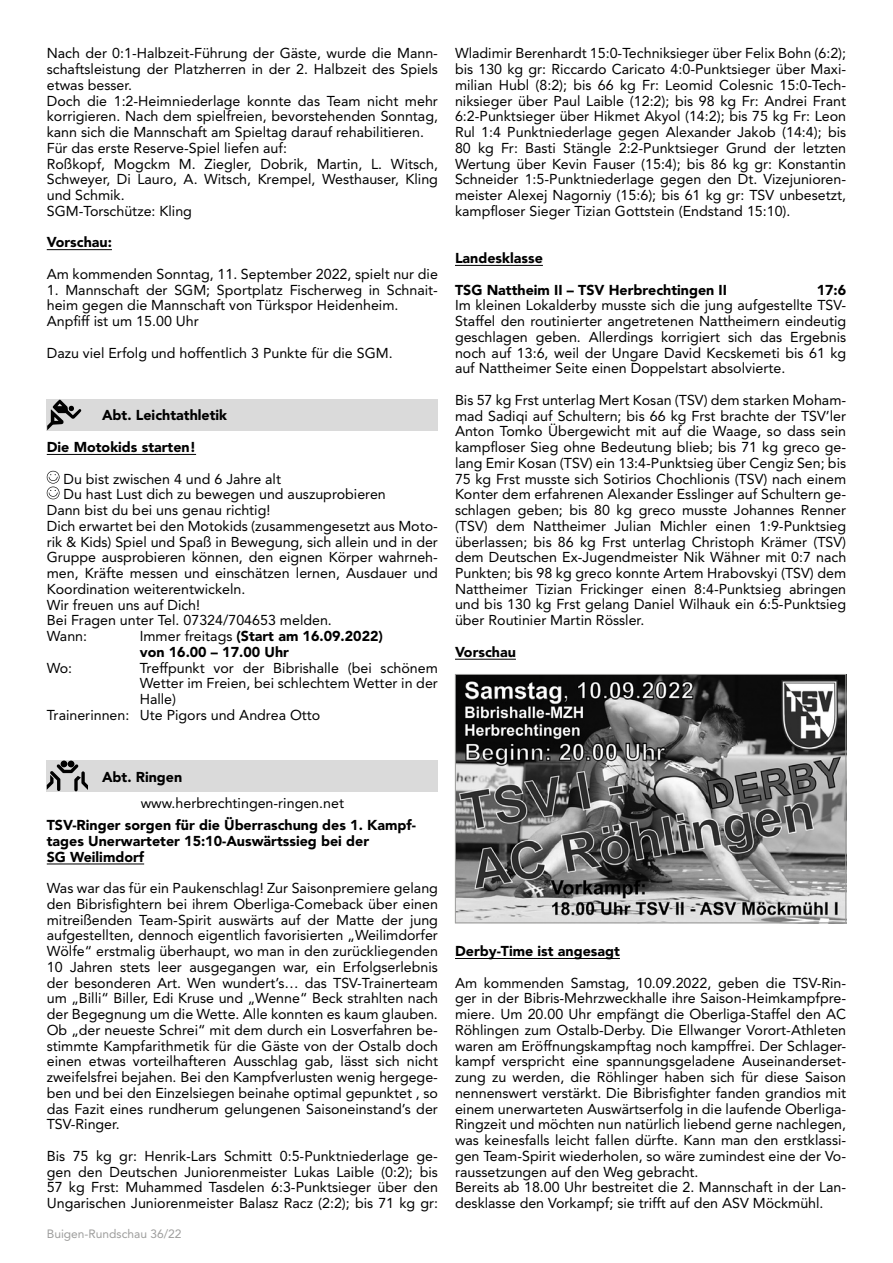
<style>
.page{position:relative;width:893px;height:1263px;background:#fff}
.page>*{position:absolute;margin:0;border:0;box-sizing:border-box;transform-origin:0 0}
.t1{font:14.25px/15.8px "Avenir";color:#000;text-align:justify}
.t2{font:900 14.25px/15.8px "Avenir";color:#000}
.t3{font:12px "Avenir";color:#9d9d9c}
.s1{font-weight:400}
</style>
<div class="page">
<hr style="left:47px;top:249px;width:65px;height:1px;background:#000">
<hr style="left:47px;top:454px;width:149px;height:1px;background:#000">
<hr style="left:47px;top:864px;width:97px;height:1px;background:#000">
<svg style="left:47px;top:471px;width:13px;height:28px"></svg>
<hr style="left:455px;top:265px;width:88px;height:1px;background:#000">
<hr style="left:455px;top:659px;width:61px;height:1px;background:#000">
<hr style="left:455px;top:958px;width:165px;height:1px;background:#000">
<div style="left:47px;top:399px;width:391px;height:31px;background:#dadada"></div>
<svg style="left:47px;top:400px;width:34px;height:30px"></svg>
<div style="left:47px;top:760px;width:391px;height:32px;background:#dadada"></div>
<svg style="left:47px;top:761px;width:41px;height:30px"></svg>
<img style="left:457px;top:676px;width:387px;height:245px">
<div style="left:455px;top:674px;width:391px;height:249px;border:1px solid #9d9d9c"></div>
<p class="t1" style="left:47px;top:45px;width:393px;text-align:left">Nach der 0:1-Halbzeit-Führung der Gäste, wurde die Mann&shy;schaftsleistung der Platzherren in der 2. Halbzeit des Spiels etwas besser.<br>Doch die 1:2-Heimniederlage konnte das Team nicht mehr korrigieren. Nach dem spielfreien, bevorstehenden Sonntag, kann sich die Mannschaft am Spieltag darauf rehabilitieren.<br>Für das erste Reserve-Spiel liefen auf:<br>Roßkopf, Mogckm M. Ziegler, Dobrik, Martin, L. Witsch, Schweyer, Di Lauro, A. Witsch, Krempel, Westhauser, Kling und Schmik.<br>SGM-Torschütze: Kling</p>
<p class="t2" style="left:47px;top:234px;width:67px">Vorschau:</p>
<p class="t1" style="left:47px;top:266px;width:393px">Am kommenden Sonntag, 11. September 2022, spielt nur die</p>
<p class="t1" style="left:47px;top:282px;width:393px;text-align:left">1. Mannschaft der SGM; Sportplatz Fischerweg in Schnait&shy;heim gegen die Mannschaft von Türkspor Heidenheim.<br>Anpfiff ist um 15.00 Uhr</p>
<p class="t1" style="left:47px;top:345px;width:347px">Dazu viel Erfolg und hoffentlich 3 Punkte für die SGM.</p>
<p class="t2" style="left:102px;top:407px;width:127px">Abt. Leichtathletik</p>
<p class="t2" style="left:47px;top:439px;width:151px">Die Motokids starten!</p>
<p class="t1" style="left:63px;top:471px;width:219px">Du bist zwischen 4 und 6 Jahre alt</p>
<p class="t1" style="left:63px;top:486px;width:324px">Du hast Lust dich zu bewegen und auszuprobieren</p>
<p class="t1" style="left:47px;top:502px;width:225px">Dann bist du bei uns genau richtig!</p>
<p class="t1" style="left:47px;top:518px;width:393px">Dich erwartet bei den Motokids (zusammengesetzt aus Moto-</p>
<p class="t1" style="left:47px;top:534px;width:393px">rik &amp; Kids) Spiel und Spaß in Bewegung, sich allein und in der</p>
<p class="t1" style="left:47px;top:549px;width:393px">Gruppe ausprobieren können, den eignen Körper wahrneh-</p>
<p class="t1" style="left:47px;top:565px;width:393px">men, Kräfte messen und einschätzen lernen, Ausdauer und</p>
<p class="t1" style="left:47px;top:581px;width:200px">Koordination weiterentwickeln.</p>
<p class="t1" style="left:47px;top:597px;width:155px">Wir freuen uns auf Dich!</p>
<p class="t1" style="left:47px;top:612px;width:287px">Bei Fragen unter Tel. 07324/704653 melden.</p>
<p class="t1" style="left:47px;top:628px;width:42px">Wann:</p>
<p class="t2" style="left:140px;top:628px;width:245px"><span class="s1">Immer freitags</span> (Start am 16.09.2022) von 16.00 – 17.00 Uhr</p>
<p class="t1" style="left:47px;top:660px;width:27px">Wo:</p>
<p class="t1" style="left:140px;top:660px;width:300px">Treffpunkt vor der Bibrishalle (bei schönem</p>
<p class="t1" style="left:140px;top:675px;width:300px">Wetter im Freien, bei schlechtem Wetter in der</p>
<p class="t1" style="left:140px;top:691px;width:38px">Halle)</p>
<p class="t1" style="left:47px;top:707px;width:275px">Trainerinnen: Ute Pigors und Andrea Otto</p>
<p class="t1" style="left:455px;top:45px;width:393px">Wladimir Berenhardt 15:0-Techniksieger über Felix Bohn (6:2); bis 130 kg gr: Riccardo Caricato 4:0-Punktsieger über Maxi&shy;milian Hubl (8:2); bis 66 kg Fr: Leomid Colesnic 15:0-Tech&shy;niksieger über Paul Laible (12:2); bis 98 kg Fr: Andrei Frant 6:2-Punktsieger über Hikmet Akyol (14:2); bis 75 kg Fr: Leon Rul 1:4 Punktniederlage gegen Alexander Jakob (14:4); bis 80 kg Fr: Basti Stängle 2:2-Punktsieger Grund der letzten Wertung über Kevin Fauser (15:4); bis 86 kg gr: Konstantin Schneider 1:5-Punktniederlage gegen den Dt. Vizejunioren&shy;meister Alexej Nagorniy (15:6); bis 61 kg gr: TSV unbesetzt, kampfloser Sieger Tizian Gottstein (Endstand 15:10).</p>
<p class="t2" style="left:455px;top:250px;width:89px">Landesklasse</p>
<p class="t2" style="left:455px;top:282px;width:274px">TSG Nattheim II – TSV Herbrechtingen II</p>
<p class="t2" style="left:817px;top:282px;width:31px">17:6</p>
<p class="t1" style="left:455px;top:297px;width:393px">Im kleinen Lokalderby musste sich die jung aufgestellte TSV-Staffel den routinierter angetretenen Nattheimern eindeutig geschlagen geben. Allerdings korrigiert sich das Ergebnis noch auf 13:6, weil der Ungare David Kecskemeti bis 61 kg auf Nattheimer Seite einen Doppelstart absolvierte.</p>
<p class="t1" style="left:455px;top:392px;width:393px">Bis 57 kg Frst unterlag Mert Kosan (TSV) dem starken Moham&shy;mad Sadiqi auf Schultern; bis 66 kg Frst brachte der TSV’ler Anton Tomko Übergewicht mit auf die Waage, so dass sein kampfloser Sieg ohne Bedeutung blieb; bis 71 kg greco ge&shy;lang Emir Kosan (TSV) ein 13:4-Punktsieg über Cengiz Sen; bis 75 kg Frst musste sich Sotirios Chochlionis (TSV) nach einem Konter dem erfahrenen Alexander Esslinger auf Schultern ge&shy;schlagen geben; bis 80 kg greco musste Johannes Renner (TSV) dem Nattheimer Julian Michler einen 1:9-Punktsieg überlassen; bis 86 kg Frst unterlag Christoph Krämer (TSV) dem Deutschen Ex-Jugendmeister Nik Wähner mit 0:7 nach Punkten; bis 98 kg greco konnte Artem Hrabovskyi (TSV) dem Nattheimer Tizian Frickinger einen 8:4-Punktsieg abringen und bis 130 kg Frst gelang Daniel Wilhauk ein 6:5-Punktsieg über Routinier Martin Rössler.</p>
<p class="t2" style="left:455px;top:644px;width:62px">Vorschau</p>
<p class="t2" style="left:102px;top:768px;width:82px">Abt. Ringen</p>
<p class="t1" style="left:141px;top:795px;width:205px">www.herbrechtingen-ringen.net</p>
<p class="t2" style="left:47px;top:817px;width:371px">TSV-Ringer sorgen für die Überraschung des 1. Kampf&shy;tages Unerwarteter 15:10-Auswärtssieg bei der<br>SG Weilimdorf</p>
<p class="t1" style="left:47px;top:880px;width:393px">Was war das für ein Paukenschlag! Zur Saisonpremiere gelang den Bibrisfightern bei ihrem Oberliga-Comeback über einen mitreißenden Team-Spirit auswärts auf der Matte der jung aufgestellten, dennoch eigentlich favorisierten „Weilimdorfer Wölfe“ erstmalig überhaupt, wo man in den zurückliegenden 10 Jahren stets leer ausgegangen war, ein Erfolgserlebnis der besonderen Art. Wen wundert’s… das TSV-Trainerteam um „Billi“ Biller, Edi Kruse und „Wenne“ Beck strahlten nach der Begegnung um die Wette. Alle konnten es kaum glauben.<br>Ob „der neueste Schrei“ mit dem durch ein Losverfahren be&shy;stimmte Kampfarithmetik für die Gäste von der Ostalb doch einen etwas vorteilhafteren Ausschlag gab, lässt sich nicht zweifelsfrei bejahen. Bei den Kampfverlusten wenig hergege&shy;ben und bei den Einzelsiegen beinahe optimal gepunktet , so das Fazit eines rundherum gelungenen Saisoneinstand’s der TSV-Ringer.</p>
<p class="t1" style="left:47px;top:1148px;width:393px">Bis 75 kg gr: Henrik-Lars Schmitt 0:5-Punktniederlage ge&shy;gen den Deutschen Juniorenmeister Lukas Laible (0:2); bis 57 kg Frst: Muhammed Tasdelen 6:3-Punktsieger über den Ungarischen Juniorenmeister Balasz Racz (2:2); bis 71 kg gr:</p>
<p class="t3" style="left:47px;top:1227px;width:136px">Buigen-Rundschau 36/22</p>
<p class="t2" style="left:455px;top:943px;width:166px">Derby-Time ist angesagt</p>
<p class="t1" style="left:455px;top:975px;width:393px;text-align:left">Am kommenden Samstag, 10.09.2022, geben die TSV-Rin&shy;ger in der Bibris-Mehrzweckhalle ihre Saison-Heimkampfpre&shy;miere. Um 20.00 Uhr empfängt die Oberliga-Staffel den AC Röhlingen zum Ostalb-Derby. Die Ellwanger Vorort-Athleten waren am Eröffnungskampftag noch kampffrei. Der Schlager&shy;kampf verspricht eine spannungsgeladene Auseinanderset&shy;zung zu werden, die Röhlinger haben sich für diese Saison nennenswert verstärkt. Die Bibrisfighter fanden grandios mit einem unerwarteten Auswärtserfolg in die laufende Oberliga-Ringzeit und möchten nun natürlich liebend gerne nachlegen, was keinesfalls leicht fallen dürfte. Kann man den erstklassi&shy;gen Team-Spirit wiederholen, so wäre zumindest eine der Vo&shy;raussetzungen auf den Weg gebracht.<br>Bereits ab 18.00 Uhr bestreitet die 2. Mannschaft in der Lan&shy;desklasse den Vorkampf; sie trifft auf den ASV Möckmühl.</p>
</div>
